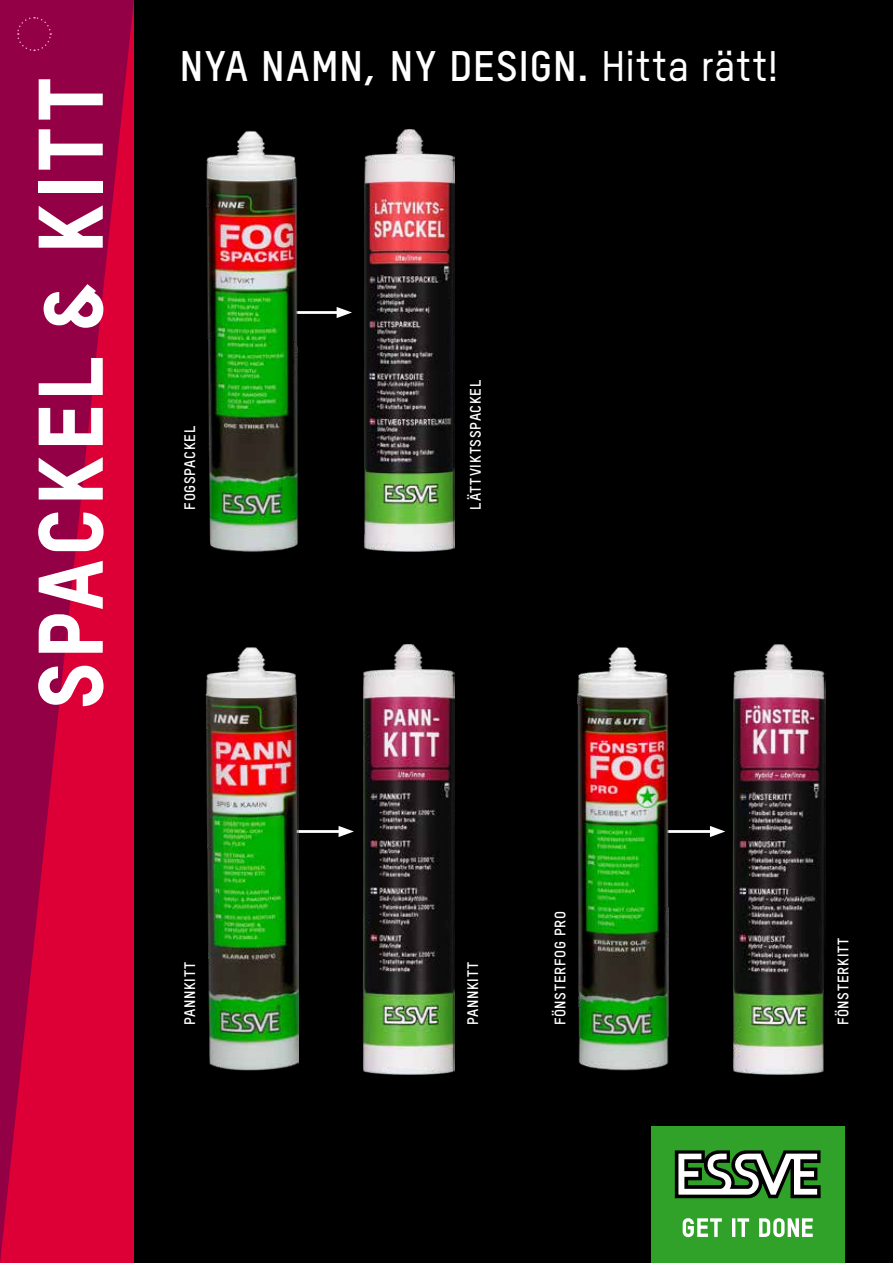
<style>
.page{position:relative;width:893px;height:1263px;background:#fff}
.page>*{position:absolute;margin:0;border:0;box-sizing:border-box;transform-origin:0 0}
.t1{font:800 90px "TSTAR";letter-spacing:.05em;color:#fff}
.t2{font:700 42px "TSTAR";letter-spacing:.03em;color:#fff}
.t3{font:700 15px "TSTAR";letter-spacing:.045em;color:#fff}
.s1{font-size:82.5px}
.s2{font-weight:500}
</style>
<div class="page">
<div style="left:134px;top:0;width:759px;height:1263px;background:#000"></div>
<svg style="left:0;top:0;width:134px;height:1263px;fill:#dc0036"></svg>
<div style="left:651px;top:1126px;width:193px;height:137px;background:#31a229"></div>
<svg style="left:683px;top:1218px;width:130px;height:19px"></svg>
<svg style="left:675px;top:1150px;width:146px;height:48px"></svg>
<hr style="left:254px;top:830px;width:90px;height:3px;background:#fff">
<svg style="left:339px;top:826px;width:15px;height:11px"></svg>
<hr style="left:625px;top:830px;width:90px;height:3px;background:#fff">
<svg style="left:710px;top:826px;width:15px;height:11px"></svg>
<hr style="left:252px;top:311px;width:90px;height:3px;background:#fff">
<svg style="left:337px;top:307px;width:15px;height:11px"></svg>
<img style="left:206px;top:130px;width:98px;height:422px">
<img style="left:364px;top:129px;width:90px;height:423px">
<img style="left:206px;top:647px;width:93px;height:424px">
<img style="left:362px;top:644px;width:92px;height:430px">
<img style="left:577px;top:647px;width:110px;height:424px">
<img style="left:732px;top:644px;width:94px;height:430px">
<svg style="left:16px;top:16px;width:36px;height:36px"></svg>
<h1 class="t1" style="left:15px;top:709px;width:632px;rotate:-90deg">SPACKEL <span class="s1">&amp;</span> KITT</h1>
<h2 class="t2" style="left:180px;top:41px;width:600px">NYA NAMN, NY DESIGN. <span class="s2">Hitta rätt!</span></h2>
<p class="t3" style="left:181px;top:509px;width:85px;rotate:-90deg">FOGSPACKEL</p>
<p class="t3" style="left:466px;top:509px;width:131px;rotate:-90deg">LÄTTVIKTSSPACKEL</p>
<p class="t3" style="left:181px;top:1025px;width:65px;rotate:-90deg">PANNKITT</p>
<p class="t3" style="left:464px;top:1025px;width:65px;rotate:-90deg">PANNKITT</p>
<p class="t3" style="left:551px;top:1025px;width:116px;rotate:-90deg">FÖNSTERFOG PRO</p>
<p class="t3" style="left:834px;top:1025px;width:89px;rotate:-90deg">FÖNSTERKITT</p>
</div>
